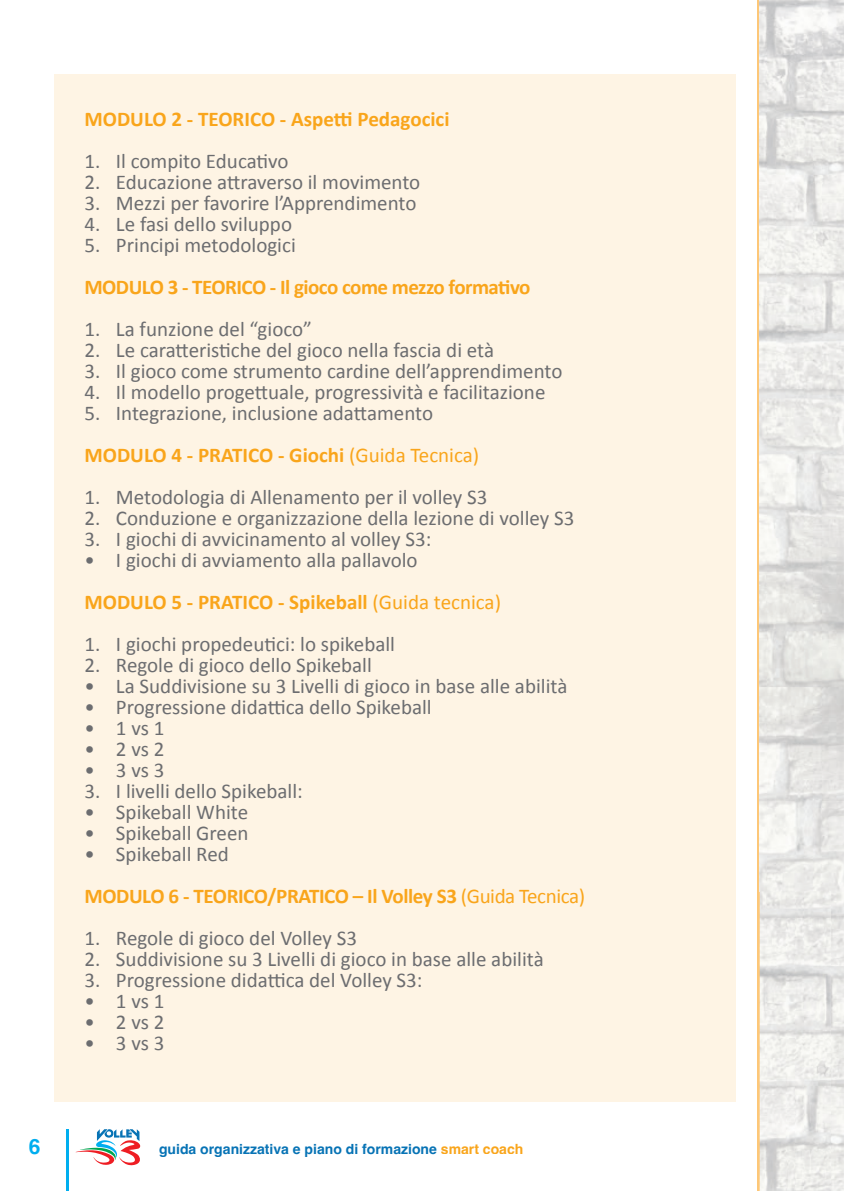
<style>
.page{position:relative;width:844px;height:1191px;background:#fff}
.page>*{position:absolute;margin:0;border:0;box-sizing:border-box;transform-origin:0 0}
.t1{font:21px/42px "Calibri";color:#6c6d70}
.t2{font:700 21px/42px "Calibri";letter-spacing:-.02em;color:#f9a51b}
.t3{font:700 21px "Calibri";color:#f9a51b}
.t4{font:700 21px "Helvetica";color:#00aeef}
.t5{font:700 14px "Helvetica";color:#0773b5}
.s1{font-weight:700;color:#f9a51b}
.s2{color:#f9a51b}
.s3{font-weight:400;color:#6c6d70}
.s4{font-weight:400}
</style>
<div class="page">
<hr style="left:756px;top:0;width:3px;height:1191px;background:#fdc778">
<img style="left:759px;top:0;width:69px;height:891px">
<img style="left:828px;top:0;width:15px;height:1191px">
<img style="left:759px;top:891px;width:71px;height:300px">
<hr style="left:66px;top:1129px;width:3px;height:62px;background:#00aeef">
<svg style="left:76px;top:1129px;width:65px;height:36px"></svg>
<div style="left:55px;top:74px;width:680px;height:1027px;background:#fef4e4"></div>
<p class="t3" style="left:84px;top:106px;width:366px">MODULO 2 - TEORICO - Aspetti Pedagocici</p>
<p class="t1" style="left:84px;top:140px;width:206px">1. Il compito Educativo</p>
<p class="t1" style="left:84px;top:161px;width:337px">2. Educazione attraverso il movimento</p>
<p class="t1" style="left:84px;top:182px;width:333px">3. Mezzi per favorire l’Apprendimento</p>
<p class="t1" style="left:84px;top:203px;width:209px">4. Le fasi dello sviluppo</p>
<p class="t1" style="left:84px;top:224px;width:213px">5. Principi metodologici</p>
<p class="t2" style="left:84px;top:266px;width:447px">MODULO 3 - TEORICO - Il gioco come mezzo formativo</p>
<p class="t1" style="left:84px;top:308px;width:229px">1. La funzione del “gioco”</p>
<p class="t1" style="left:84px;top:329px;width:411px">2. Le caratteristiche del gioco nella fascia di età</p>
<p class="t1" style="left:84px;top:350px;width:479px">3. Il gioco come strumento cardine dell’apprendimento</p>
<p class="t1" style="left:84px;top:371px;width:462px">4. Il modello progettuale, progressività e facilitazione</p>
<p class="t1" style="left:84px;top:392px;width:396px">5. Integrazione, inclusione adattamento<br><span class="s1">MODULO 4 - PRATICO - Giochi</span> <span class="s2">(Guida Tecnica)</span></p>
<p class="t1" style="left:84px;top:476px;width:404px">1. Metodologia di Allenamento per il volley S3</p>
<p class="t1" style="left:84px;top:497px;width:491px">2. Conduzione e organizzazione della lezione di volley S3</p>
<p class="t1" style="left:84px;top:518px;width:348px">3. I giochi di avvicinamento al volley S3:</p>
<p class="t1" style="left:84px;top:539px;width:418px">• I giochi di avviamento alla pallavolo<br><span class="s1">MODULO 5 - PRATICO - Spikeball</span> <span class="s2">(Guida tecnica)</span></p>
<p class="t1" style="left:84px;top:623px;width:312px">1. I giochi propedeutici: lo spikeball</p>
<p class="t1" style="left:84px;top:644px;width:289px">2. Regole di gioco dello Spikeball</p>
<p class="t1" style="left:84px;top:665px;width:484px">• La Suddivisione su 3 Livelli di gioco in base alle abilità</p>
<p class="t1" style="left:84px;top:686px;width:349px">• Progressione didattica dello Spikeball</p>
<p class="t1" style="left:84px;top:707px;width:81px">• 1 vs 1</p>
<p class="t1" style="left:84px;top:728px;width:81px">• 2 vs 2</p>
<p class="t1" style="left:84px;top:749px;width:81px">• 3 vs 3</p>
<p class="t1" style="left:84px;top:770px;width:220px">3. I livelli dello Spikeball:</p>
<p class="t1" style="left:84px;top:791px;width:165px">• Spikeball White</p>
<p class="t1" style="left:84px;top:812px;width:166px">• Spikeball Green</p>
<p class="t2" style="left:84px;top:833px;width:502px"><span class="s3">• Spikeball Red<br></span>MODULO 6 - TEORICO/PRATICO – Il Volley S3 <span class="s4">(Guida Tecnica)</span></p>
<p class="t1" style="left:84px;top:917px;width:274px">1. Regole di gioco del Volley S3</p>
<p class="t1" style="left:84px;top:938px;width:460px">2. Suddivisione su 3 Livelli di gioco in base alle abilità</p>
<p class="t1" style="left:84px;top:959px;width:339px">3. Progressione didattica del Volley S3:</p>
<p class="t1" style="left:84px;top:980px;width:81px">• 1 vs 1</p>
<p class="t1" style="left:84px;top:1001px;width:81px">• 2 vs 2</p>
<p class="t1" style="left:84px;top:1022px;width:81px">• 3 vs 3</p>
<p class="t4" style="left:29px;top:1133px;width:13px">6</p>
<p class="t5" style="left:159px;top:1140px;width:366px">guida organizzativa e piano di formazione <span class="s2">smart coach</span></p>
</div>
